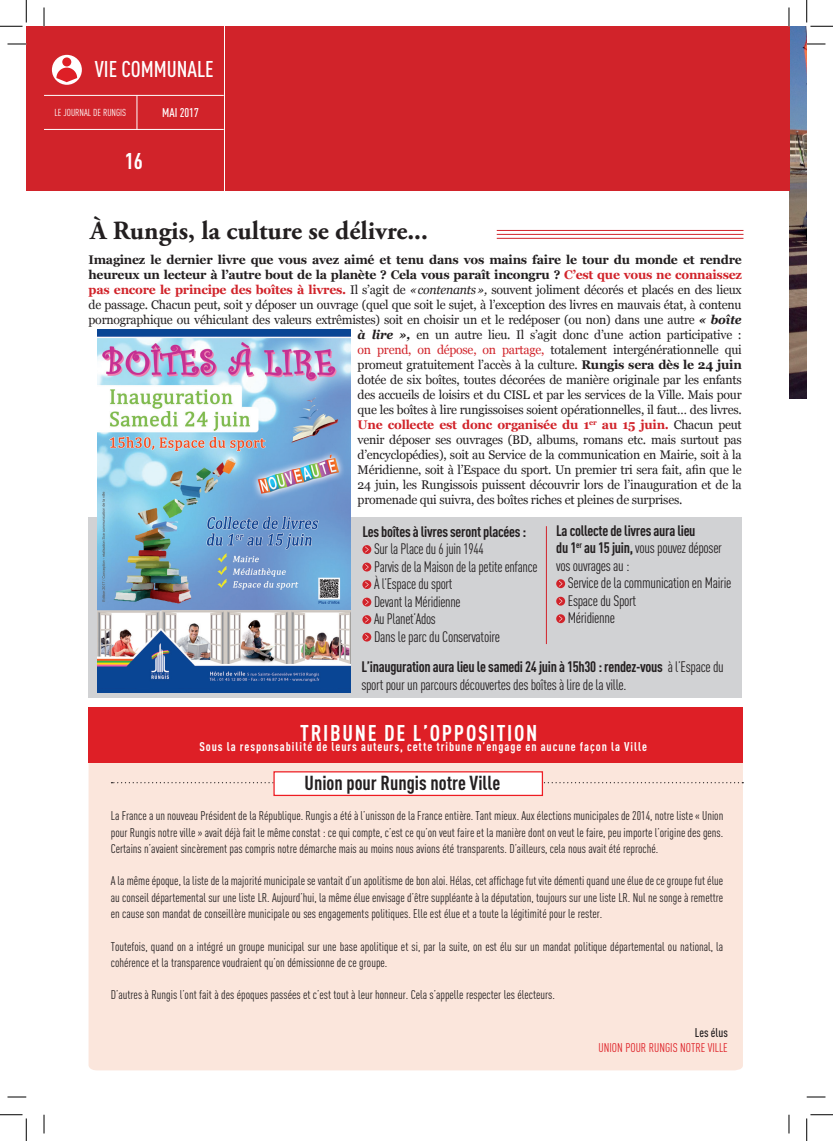
<style>
.page{position:relative;width:833px;height:1141px;background:#fff}
.page>*{position:absolute;margin:0;border:0;box-sizing:border-box;transform-origin:0 0}
.t1{font:700 26.25px "Adobe Garamond Pro";color:#231f20}
.t2{font:700 22.5px "DIN Cond";letter-spacing:.075em;color:#fff}
.t3{font:500 22.5px "DIN Cond";color:#fff}
.t4{font:700 20px "DIN Cond";color:#231f20}
.t5{font:15px/17.5px "DIN Cond";letter-spacing:-.02em;color:#231f20}
.t6{font:700 15px/17.5px "DIN Cond";letter-spacing:-.02em;color:#231f20}
.t7{font:12.5px/16.2px "DIN Cond";color:#231f20;text-align:justify}
.t8{font:12.5px "Georgia";letter-spacing:-.02em;color:#231f20}
.t9{font:700 12.5px "Georgia";letter-spacing:-.02em;color:#231f20}
.t10{font:700 12.5px "DIN Cond";letter-spacing:.075em;color:#fff}
.t11{font:700 12.5px "Georgia";letter-spacing:-.02em;color:#d1232a}
.t12{font:12.5px "DIN Cond";color:#de1f26}
.t13{font:500 12.5px "DIN Cond";color:#fff}
.t14{font:500 12.5px "DIN Cond";color:#231f20}
.t15{font:10px "DIN Cond";color:#fff}
.s1{color:#d1232a}
.s2{font-weight:700;color:#d1232a}
.s3{font-style:italic}
.s4{font-weight:700;font-style:italic}
.s5{font-weight:700}
.s6{font-weight:400;color:#231f20}
.s7{font-weight:400}
</style>
<div class="page">
<img style="left:789px;top:26px;width:17px;height:372px">
<div style="left:26px;top:26px;width:197px;height:165px;background:#d1232a"></div>
<hr style="left:44px;top:95px;width:179px;height:1px;background:#fff">
<hr style="left:44px;top:129px;width:179px;height:1px;background:#fff">
<hr style="left:136px;top:95px;width:1px;height:35px;background:#fff">
<div style="left:52px;top:55px;width:30px;height:30px;background:#fff;border-radius:50%"></div>
<svg style="left:56px;top:68px;width:21px;height:14px"></svg>
<div style="left:62px;top:57px;width:9px;height:9px;background:#de1f26;border-radius:50%"></div>
<div style="left:88px;top:517px;width:653px;height:180px;background:#d1d2d4"></div>
<div style="left:88px;top:762px;width:654px;height:308px;background:#fbe6dc"></div>
<svg style="left:111px;top:782px;width:631px;height:1px"></svg>
<div style="left:88px;top:707px;width:654px;height:55px;background:#de1f26"></div>
<div style="left:273px;top:771px;width:269px;height:25px;background:#fff;border:1px solid #ee1d23"></div>
<div style="left:225px;top:26px;width:564px;height:165px;background:#d1232a"></div>
<svg style="left:362px;top:545px;width:9px;height:9px"></svg>
<svg style="left:365px;top:546px;width:3px;height:6px"></svg>
<svg style="left:362px;top:562px;width:9px;height:9px"></svg>
<svg style="left:365px;top:564px;width:3px;height:6px"></svg>
<svg style="left:362px;top:580px;width:9px;height:9px"></svg>
<svg style="left:365px;top:581px;width:3px;height:6px"></svg>
<svg style="left:362px;top:597px;width:9px;height:9px"></svg>
<svg style="left:365px;top:599px;width:3px;height:6px"></svg>
<svg style="left:362px;top:615px;width:9px;height:9px"></svg>
<svg style="left:365px;top:616px;width:3px;height:6px"></svg>
<svg style="left:362px;top:632px;width:9px;height:9px"></svg>
<svg style="left:365px;top:634px;width:3px;height:6px"></svg>
<svg style="left:556px;top:579px;width:8px;height:9px"></svg>
<svg style="left:558px;top:580px;width:4px;height:6px"></svg>
<svg style="left:556px;top:596px;width:8px;height:9px"></svg>
<svg style="left:558px;top:598px;width:4px;height:6px"></svg>
<svg style="left:556px;top:614px;width:8px;height:9px"></svg>
<svg style="left:558px;top:615px;width:4px;height:6px"></svg>
<hr style="left:496px;top:238px;width:247px;height:1px;background:#d1232a">
<hr style="left:496px;top:234px;width:247px;height:1px;background:#d1232a">
<hr style="left:496px;top:230px;width:247px;height:1px;background:#d1232a">
<img style="left:97px;top:330px;width:253px;height:358px">
<hr style="left:546px;top:526px;width:1px;height:118px;background:#d1232a">
<svg style="left:8px;top:43px;width:18px;height:2px"></svg>
<svg style="left:806px;top:43px;width:19px;height:2px"></svg>
<svg style="left:8px;top:1096px;width:18px;height:1px"></svg>
<svg style="left:806px;top:1096px;width:19px;height:1px"></svg>
<svg style="left:43px;top:8px;width:2px;height:18px"></svg>
<svg style="left:43px;top:1114px;width:2px;height:19px"></svg>
<svg style="left:788px;top:8px;width:1px;height:18px"></svg>
<svg style="left:788px;top:1114px;width:1px;height:19px"></svg>
<svg style="left:0;top:0;width:27px;height:27px"></svg>
<svg style="left:0;top:1114px;width:27px;height:26px"></svg>
<svg style="left:806px;top:0;width:26px;height:27px"></svg>
<svg style="left:806px;top:1114px;width:26px;height:26px"></svg>
<h2 class="t3" style="left:95px;top:56px;width:120px">VIE COMMUNALE</h2>
<p class="t15" style="left:54px;top:107px;width:73px">LE JOURNAL DE RUNGIS</p>
<h2 class="t2" style="left:125px;top:147px;width:20px">16</h2>
<p class="t13" style="left:162px;top:105px;width:38px">MAI 2017</p>
<h1 class="t1" style="left:90px;top:215px;width:339px">À Rungis, la culture se délivre...</h1>
<p class="t9" style="left:88px;top:250px;width:654px">Imaginez le dernier livre que vous avez aimé et tenu dans vos mains faire le tour du monde et rendre</p>
<p class="t9" style="left:88px;top:265px;width:654px">heureux un lecteur à l’autre bout de la planète ? Cela vous paraît incongru ? <span class="s1">C’est que vous ne connaissez</span></p>
<p class="t8" style="left:88px;top:281px;width:654px"><span class="s2">pas encore le principe des boîtes à livres.</span> Il s’agit de <span class="s3">«contenants»,</span> souvent joliment décorés et placés en des lieux</p>
<p class="t8" style="left:88px;top:296px;width:654px">de passage. Chacun peut, soit y déposer un ouvrage (quel que soit le sujet, à l’exception des livres en mauvais état, à contenu</p>
<p class="t8" style="left:88px;top:311px;width:654px">pornographique ou véhiculant des valeurs extrêmistes) soit en choisir un et le redéposer (ou non) dans une autre <span class="s4">« boîte</span></p>
<p class="t8" style="left:357px;top:326px;width:385px"><span class="s4">à lire »,</span> en un autre lieu. Il s’agit donc d’une action participative :</p>
<p class="t8" style="left:357px;top:341px;width:385px"><span class="s1">on prend, on dépose, on partage,</span> totalement intergénérationnelle qui</p>
<p class="t8" style="left:357px;top:356px;width:385px">promeut gratuitement l’accès à la culture. <span class="s5">Rungis sera dès le 24 juin</span></p>
<p class="t8" style="left:357px;top:371px;width:385px">dotée de six boîtes, toutes décorées de manière originale par les enfants</p>
<p class="t8" style="left:357px;top:386px;width:385px">des accueils de loisirs et du CISL et par les services de la Ville. Mais pour</p>
<p class="t8" style="left:357px;top:401px;width:385px">que les boîtes à lire rungissoises soient opérationnelles, il faut… des livres.</p>
<p class="t11" style="left:357px;top:415px;width:385px">Une collecte est donc organisée du 1<sup>er</sup> au 15 juin. <span class="s6">Chacun peut</span></p>
<p class="t8" style="left:357px;top:431px;width:385px">venir déposer ses ouvrages (BD, albums, romans etc. mais surtout pas</p>
<p class="t8" style="left:357px;top:446px;width:385px">d’encyclopédies), soit au Service de la communication en Mairie, soit à la</p>
<p class="t8" style="left:357px;top:461px;width:385px">Méridienne, soit à l’Espace du sport. Un premier tri sera fait, afin que le</p>
<p class="t8" style="left:357px;top:476px;width:385px">24 juin, les Rungissois puissent découvrir lors de l’inauguration et de la</p>
<p class="t8" style="left:357px;top:491px;width:326px">promenade qui suivra, des boîtes riches et pleines de surprises.</p>
<p class="t6" style="left:362px;top:522px;width:165px">Les boîtes à livres seront placées :</p>
<p class="t5" style="left:374px;top:540px;width:165px">Sur la Place du 6 juin 1944<br>Parvis de la Maison de la petite enfance<br>À l’Espace du sport<br>Devant la Méridienne<br>Au Planet’Ados<br>Dans le parc du Conservatoire</p>
<p class="t6" style="left:556px;top:521px;width:167px">La collecte de livres aura lieu<br>du 1<sup>er</sup> au 15 juin, <span class="s7">vous pouvez déposer vos ouvrages au :</span></p>
<p class="t5" style="left:567px;top:574px;width:165px">Service de la communication en Mairie<br>Espace du Sport<br>Méridienne</p>
<p class="t5" style="left:361px;top:658px;width:364px"><span class="s5">L’inauguration aura lieu le samedi 24 juin à 15h30 : rendez-vous</span> à l’Espace du sport pour un parcours découvertes des boîtes à lire de la ville.</p>
<h2 class="t2" style="left:300px;top:718px;width:238px">TRIBUNE DE L’OPPOSITION</h2>
<p class="t10" style="left:199px;top:739px;width:449px">Sous la responsabilité de leurs auteurs, cette tribune n’engage en aucune façon la Ville</p>
<h3 class="t4" style="left:304px;top:770px;width:197px">Union pour Rungis notre Ville</h3>
<p class="t7" style="left:111px;top:807px;width:613px">La France a un nouveau Président de la République. Rungis a été à l’unisson de la France entière. Tant mieux. Aux élections municipales de 2014, notre liste « Union pour Rungis notre ville » avait déjà fait le même constat : ce qui compte, c’est ce qu’on veut faire et la manière dont on veut le faire, peu importe l’origine des gens.<br>Certains n’avaient sincèrement pas compris notre démarche mais au moins nous avions été transparents. D’ailleurs, cela nous avait été reproché.</p>
<p class="t7" style="left:111px;top:872px;width:613px">A la même époque, la liste de la majorité municipale se vantait d’un apolitisme de bon aloi. Hélas, cet affichage fut vite démenti quand une élue de ce groupe fut élue au conseil départemental sur une liste LR. Aujourd’hui, la même élue envisage d’être suppléante à la députation, toujours sur une liste LR. Nul ne songe à remettre en cause son mandat de conseillère municipale ou ses engagements politiques. Elle est élue et a toute la légitimité pour le rester.</p>
<p class="t7" style="left:111px;top:937px;width:613px">Toutefois, quand on a intégré un groupe municipal sur une base apolitique et si, par la suite, on est élu sur un mandat politique départemental ou national, la cohérence et la transparence voudraient qu’on démissionne de ce groupe.</p>
<p class="t7" style="left:111px;top:986px;width:445px">D’autres à Rungis l’ont fait à des époques passées et c’est tout à leur honneur. Cela s’appelle respecter les électeurs.</p>
<p class="t14" style="left:694px;top:1024px;width:34px">Les élus</p>
<p class="t12" style="left:598px;top:1040px;width:131px">UNION POUR RUNGIS NOTRE VILLE</p>
</div>
